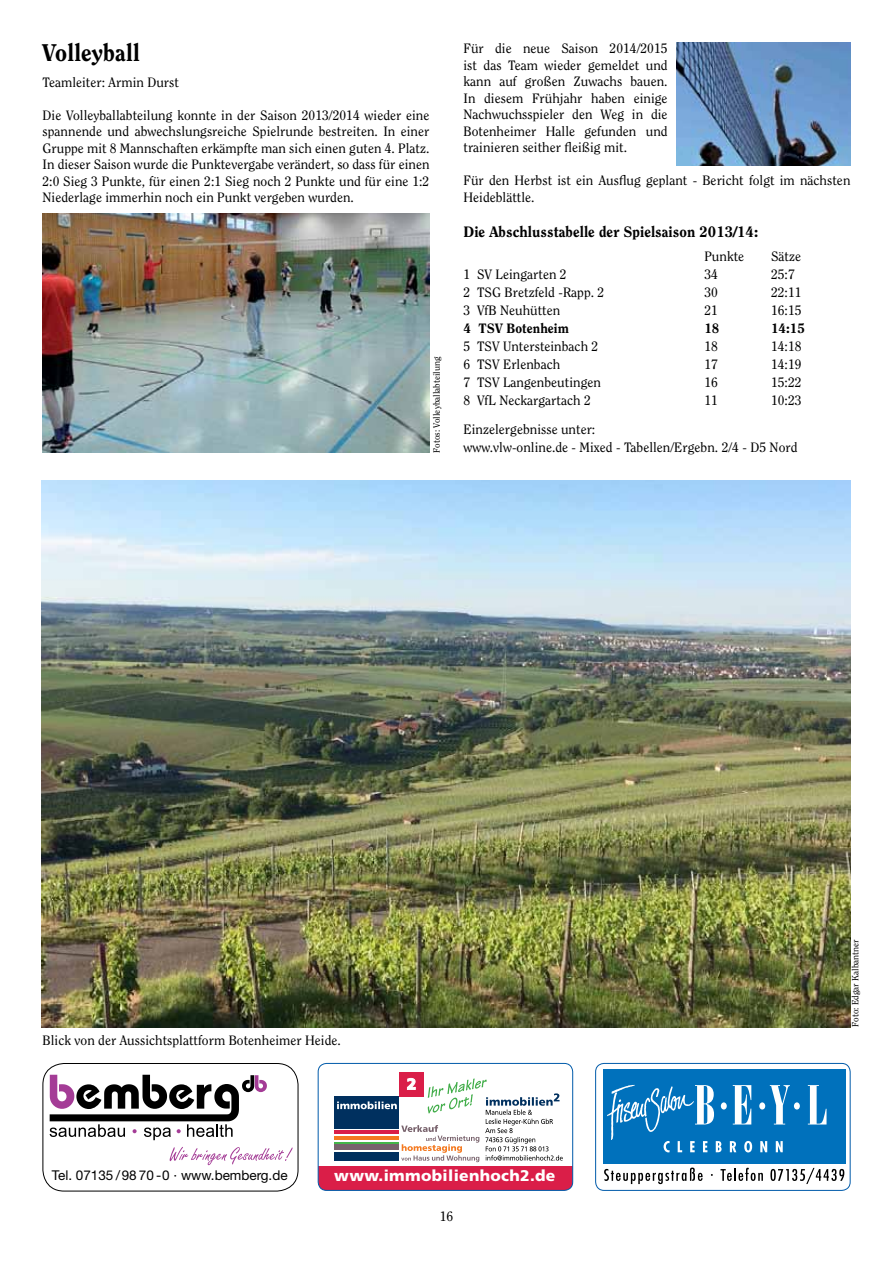
<style>
.page{position:relative;width:893px;height:1263px;background:#fff}
.page>*{position:absolute;margin:0;border:0;box-sizing:border-box;transform-origin:0 0}
.t1{font:800 24px "Clearface";letter-spacing:.01em;color:#000}
.t2{font:900 15.45px "Frutiger LT";letter-spacing:.02em;color:#fff}
.t3{font:800 15px "Clearface";color:#000}
.t4{font:13.5px/16.5px "Clearface";color:#000;text-align:justify}
.t5{font:13.5px "Helvetica Neue";color:#000}
.t6{font:800 13.5px "Clearface";color:#000}
.t7{font:9px "Clearface";color:#000}
</style>
<div class="page">
<img style="left:42px;top:480px;width:808px;height:547px">
<svg style="left:603px;top:1069px;width:242px;height:115px"></svg>
<div style="left:595px;top:1063px;width:255px;height:128px;border:1px solid #005baa;border-radius:9px"></div>
<div style="left:318px;top:1166px;width:255px;height:24px;background:#da1e48"></div>
<div style="left:335px;top:1096px;width:64px;height:32px;background:#00305f"></div>
<hr style="left:335px;top:1130px;width:64px;height:4px;background:#da1e48">
<hr style="left:335px;top:1136px;width:64px;height:4px;background:#f47920">
<div style="left:335px;top:1144px;width:64px;height:6px;background:#78626c"></div>
<div style="left:335px;top:1151px;width:64px;height:9px;background:#00305f"></div>
<hr style="left:335px;top:1142px;width:64px;height:2px;background:#43b649">
<div style="left:399px;top:1072px;width:25px;height:24px;background:#da1e48"></div>
<svg style="left:337px;top:1078px;width:226px;height:84px"></svg>
<div style="left:318px;top:1063px;width:255px;height:128px;border:1px solid #005baa;border-radius:9px"></div>
<svg style="left:50px;top:1075px;width:217px;height:65px"></svg>
<svg style="left:170px;top:1147px;width:123px;height:18px"></svg>
<div style="left:43px;top:1063px;width:255px;height:128px;border:1px solid #000;border-radius:21px"></div>
<img style="left:676px;top:43px;width:174px;height:123px">
<img style="left:43px;top:213px;width:386px;height:240px">
<h1 class="t1" style="left:43px;top:38px;width:99px">Volleyball</h1>
<p class="t4" style="left:43px;top:74px;width:138px">Teamleiter: Armin Durst</p>
<p class="t4" style="left:43px;top:107px;width:388px">Die Volleyballabteilung konnte in der Saison 2013/2014 wieder eine spannende und abwechslungsreiche Spielrunde bestreiten. In einer Gruppe mit 8 Mannschaften erkämpfte man sich einen guten 4. Platz.<br>In dieser Saison wurde die Punktevergabe verändert, so dass für einen 2:0 Sieg 3 Punkte, für einen 2:1 Sieg noch 2 Punkte und für eine 1:2<br>Niederlage immerhin noch ein Punkt vergeben wurden.</p>
<p class="t7" style="left:431px;top:453px;width:98px;rotate:-90deg">Fotos: Volleyballabteilung</p>
<p class="t4" style="left:463px;top:40px;width:206px">Für die neue Saison 2014/2015 ist das Team wieder gemeldet und kann auf großen Zuwachs bauen.<br>In diesem Frühjahr haben einige Nachwuchsspieler den Weg in die Botenheimer Halle gefunden und trainieren seither fleißig mit.</p>
<p class="t4" style="left:463px;top:172px;width:388px">Für den Herbst ist ein Ausflug geplant - Bericht folgt im nächsten<br>Heideblättle.</p>
<p class="t3" style="left:463px;top:223px;width:296px">Die Abschlusstabelle der Spielsaison 2013/14:</p>
<p class="t4" style="left:704px;top:248px;width:41px">Punkte</p>
<p class="t4" style="left:771px;top:248px;width:32px">Sätze</p>
<p class="t4" style="left:463px;top:266px;width:105px">1 SV Leingarten 2</p>
<p class="t4" style="left:704px;top:266px;width:15px">34</p>
<p class="t4" style="left:771px;top:266px;width:25px">25:7</p>
<p class="t4" style="left:463px;top:284px;width:142px">2 TSG Bretzfeld -Rapp. 2</p>
<p class="t4" style="left:704px;top:284px;width:15px">30</p>
<p class="t4" style="left:771px;top:284px;width:32px">22:11</p>
<p class="t4" style="left:463px;top:302px;width:98px">3 VfB Neuhütten</p>
<p class="t4" style="left:704px;top:302px;width:15px">21</p>
<p class="t4" style="left:771px;top:302px;width:32px">16:15</p>
<p class="t6" style="left:463px;top:320px;width:107px">4 TSV Botenheim</p>
<p class="t6" style="left:704px;top:320px;width:17px">18</p>
<p class="t6" style="left:771px;top:320px;width:35px">14:15</p>
<p class="t4" style="left:463px;top:338px;width:136px">5 TSV Untersteinbach 2</p>
<p class="t4" style="left:704px;top:338px;width:15px">18</p>
<p class="t4" style="left:771px;top:338px;width:32px">14:18</p>
<p class="t4" style="left:463px;top:356px;width:98px">6 TSV Erlenbach</p>
<p class="t4" style="left:704px;top:356px;width:15px">17</p>
<p class="t4" style="left:771px;top:356px;width:32px">14:19</p>
<p class="t4" style="left:463px;top:374px;width:139px">7 TSV Langenbeutingen</p>
<p class="t4" style="left:704px;top:374px;width:15px">16</p>
<p class="t4" style="left:771px;top:374px;width:32px">15:22</p>
<p class="t4" style="left:463px;top:392px;width:129px">8 VfL Neckargartach 2</p>
<p class="t4" style="left:704px;top:392px;width:15px">11</p>
<p class="t4" style="left:771px;top:392px;width:32px">10:23</p>
<p class="t4" style="left:463px;top:420px;width:335px;line-height:18px">Einzelergebnisse unter:<br>www.vlw-online.de - Mixed - Tabellen/Ergebn. 2/4 - D5 Nord</p>
<p class="t4" style="left:43px;top:1032px;width:300px">Blick von der Aussichtsplattform Botenheimer Heide.</p>
<p class="t7" style="left:850px;top:1027px;width:89px;rotate:-90deg">Foto: Edgar Kalbantner</p>
<p class="t5" style="left:52px;top:1167px;width:237px">Tel. 07135 / 98 70 - 0 · www.bemberg.de</p>
<p class="t2" style="left:334px;top:1166px;width:223px">www.immobilienhoch2.de</p>
<p class="t4" style="left:440px;top:1207px;width:15px">16</p>
</div>
